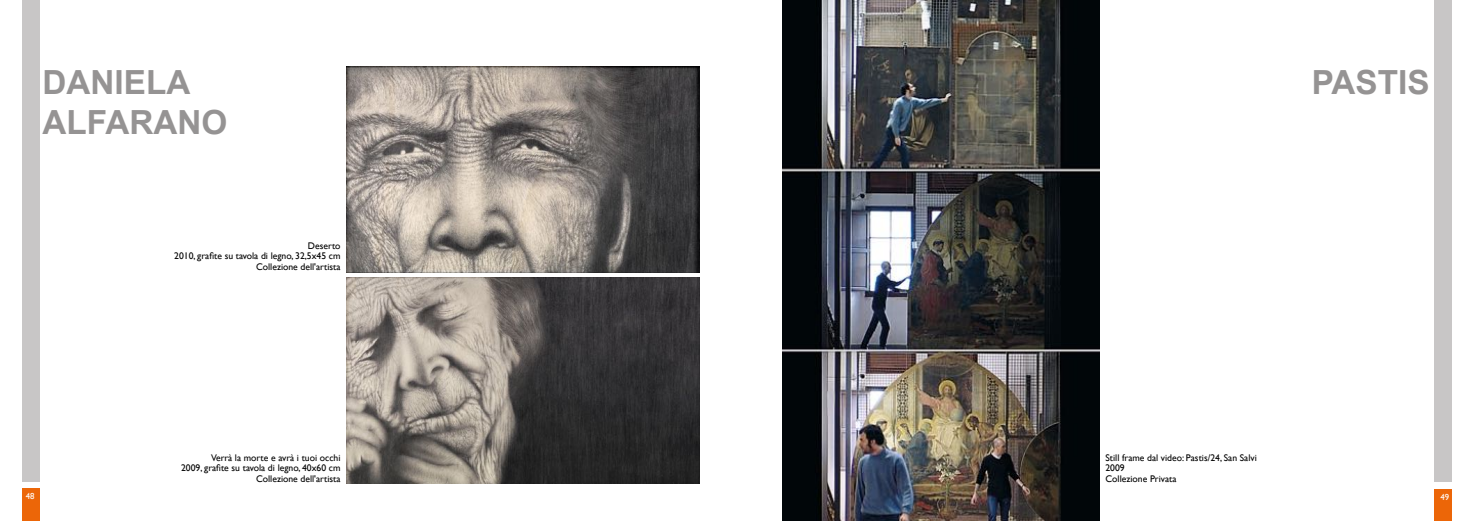
<style>
.page{position:relative;width:1474px;height:521px;background:#fff}
.page>*{position:absolute;margin:0;border:0;box-sizing:border-box;transform-origin:0 0}
.t1{font:700 33.25px/39.9px "Arial";color:#959393}
.t2{font:9.62px/10.5px "Gill Sans";color:#000;text-align:right}
.t3{font:8.75px "Gill Sans";color:#fff}
</style>
<div class="page">
<div style="left:1434px;top:489px;width:17px;height:32px;background:#ec6608"></div>
<div style="left:22px;top:0;width:18px;height:482px;background:#c8c6c6"></div>
<div style="left:22px;top:489px;width:18px;height:32px;background:#ec6608"></div>
<div style="left:1434px;top:0;width:17px;height:482px;background:#c8c6c6"></div>
<img style="left:782px;top:0;width:317px;height:521px">
<img style="left:346px;top:278px;width:353px;height:206px">
<img style="left:346px;top:67px;width:353px;height:206px">
<h1 class="t1" style="left:43px;top:62px;width:186px">DANIELA<br>ALFARANO</h1>
<p class="t2" style="left:174px;top:240px;width:168px">Deserto<br>2010, grafite su tavola di legno, 32,5x45 cm<br>Collezione dell'artista</p>
<p class="t2" style="left:181px;top:452px;width:161px">Verrà la morte e avrà i tuoi occhi<br>2009, grafite su tavola di legno, 40x60 cm<br>Collezione dell'artista</p>
<h1 class="t1" style="left:1311px;top:62px;width:119px">PASTIS</h1>
<p class="t2" style="left:1105px;top:452px;width:153px;text-align:left">Still frame dal video: Pastis/24, San Salvi<br>2009<br>Collezione Privata</p>
<p class="t3" style="left:26px;top:491px;width:10px">48</p>
<p class="t3" style="left:1440px;top:492px;width:10px">49</p>
</div>
